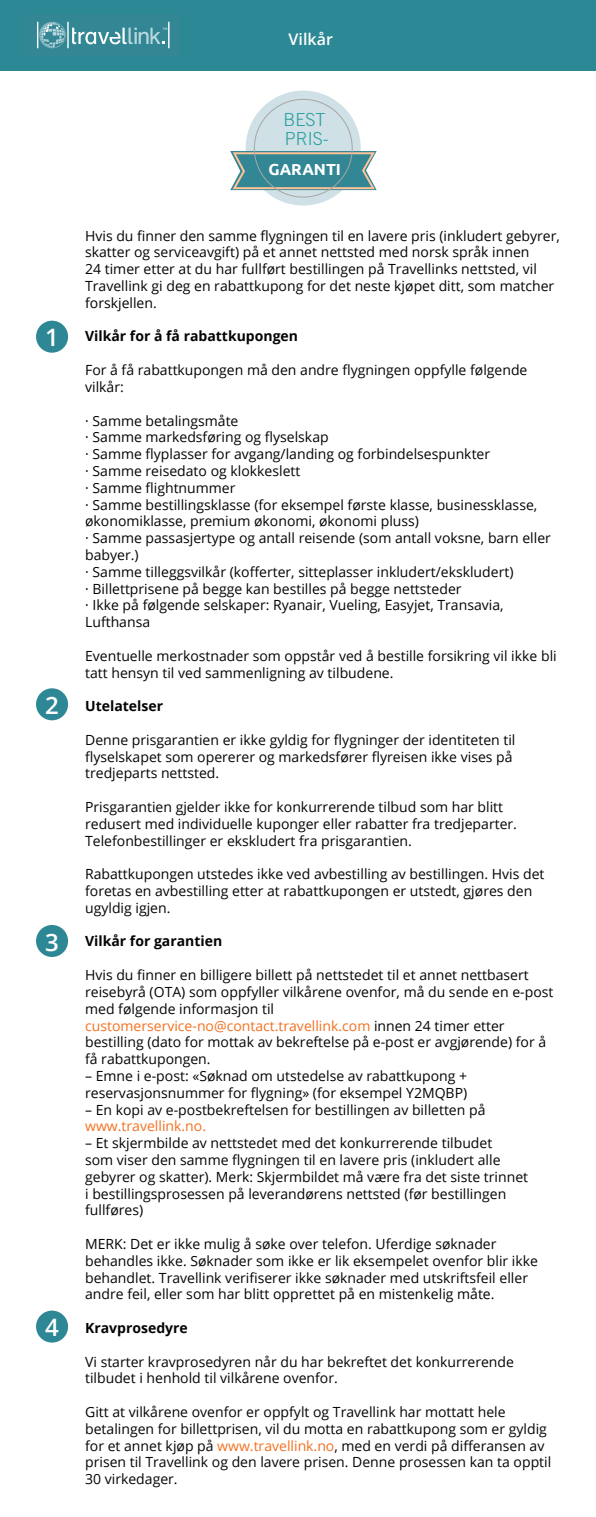
<style>
.page{position:relative;width:596px;height:1517px;background:#fff}
.page>*{position:absolute;margin:0;border:0;box-sizing:border-box;transform-origin:0 0}
.t1{font:600 24px "Open Sans";color:#fff}
.t2{font:300 18px/19px "Trade Gothic LT Std";color:#29a0a0}
.t3{font:700 16px "Ubuntu";color:#fff}
.t4{font:600 16px "Open Sans";color:#fff}
.t5{font:14px/16.8px "Open Sans";color:#040503}
.t6{font:700 14px "Open Sans";color:#040503}
.s1{color:#f37121}
</style>
<div class="page">
<div style="left:245px;top:91px;width:115px;height:114px;background:#cfe0e6;border-radius:50%"></div>
<svg style="left:230px;top:151px;width:146px;height:39px;background:#5c969c"></svg>
<div style="left:0;top:0;width:595px;height:70px;background:#2d8895"></div>
<div style="left:36px;top:321px;width:32px;height:32px;background:#2d8794;border-radius:50%"></div>
<div style="left:36px;top:688px;width:32px;height:32px;background:#2d8794;border-radius:50%"></div>
<div style="left:36px;top:925px;width:32px;height:32px;background:#2d8794;border-radius:50%"></div>
<div style="left:36px;top:1310px;width:32px;height:32px;background:#2d8794;border-radius:50%"></div>
<div style="left:26px;top:14px;width:154px;height:42px;background:#338794"></div>
<svg style="left:37px;top:22px;width:29px;height:27px"></svg>
<hr style="left:67px;top:22px;width:2px;height:26px;background:#fff">
<svg style="left:72px;top:22px;width:97px;height:26px"></svg>
<p class="t4" style="left:288px;top:28px;width:46px">Vilkår</p>
<p class="t1" style="left:45px;top:321px;width:15px">1</p>
<p class="t1" style="left:45px;top:689px;width:15px">2</p>
<p class="t1" style="left:45px;top:925px;width:15px">3</p>
<p class="t1" style="left:45px;top:1311px;width:15px">4</p>
<p class="t2" style="left:283px;top:110px;width:47px">BEST<br>PRIS-</p>
<p class="t3" style="left:268px;top:159px;width:74px">GARANTI</p>
<p class="t5" style="left:85px;top:227px;width:476px">Hvis du finner den samme flygningen til en lavere pris (inkludert gebyrer, skatter og serviceavgift) på et annet nettsted med norsk språk innen<br>24 timer etter at du har fullført bestillingen på Travellinks nettsted, vil Travellink gi deg en rabattkupong for det neste kjøpet ditt, som matcher forskjellen.</p>
<p class="t6" style="left:85px;top:326px;width:214px">Vilkår for å få rabattkupongen</p>
<p class="t5" style="left:85px;top:361px;width:443px">For å få rabattkupongen må den andre flygningen oppfylle følgende vilkår:</p>
<p class="t5" style="left:85px;top:412px;width:155px">· Samme betalingsmåte</p>
<p class="t5" style="left:85px;top:428px;width:245px">· Samme markedsføring og flyselskap</p>
<p class="t5" style="left:85px;top:445px;width:406px">· Samme flyplasser for avgang/landing og forbindelsespunkter</p>
<p class="t5" style="left:85px;top:462px;width:217px">· Samme reisedato og klokkeslett</p>
<p class="t5" style="left:85px;top:479px;width:152px">· Samme flightnummer</p>
<p class="t5" style="left:85px;top:496px;width:453px">· Samme bestillingsklasse (for eksempel første klasse, businessklasse, økonomiklasse, premium økonomi, økonomi pluss)</p>
<p class="t5" style="left:85px;top:529px;width:467px">· Samme passasjertype og antall reisende (som antall voksne, barn eller babyer.)</p>
<p class="t5" style="left:85px;top:563px;width:429px">· Samme tilleggsvilkår (kofferter, sitteplasser inkludert/ekskludert)</p>
<p class="t5" style="left:85px;top:580px;width:377px">· Billettprisene på begge kan bestilles på begge nettsteder</p>
<p class="t5" style="left:85px;top:596px;width:419px">· Ikke på følgende selskaper: Ryanair, Vueling, Easyjet, Transavia,<br>Lufthansa</p>
<p class="t5" style="left:85px;top:647px;width:473px">Eventuelle merkostnader som oppstår ved å bestille forsikring vil ikke bli tatt hensyn til ved sammenligning av tilbudene.</p>
<p class="t6" style="left:85px;top:696px;width:79px">Utelatelser</p>
<p class="t5" style="left:85px;top:731px;width:431px">Denne prisgarantien er ikke gyldig for flygninger der identiteten til flyselskapet som opererer og markedsfører flyreisen ikke vises på tredjeparts nettsted.</p>
<p class="t5" style="left:85px;top:798px;width:433px">Prisgarantien gjelder ikke for konkurrerende tilbud som har blitt redusert med individuelle kuponger eller rabatter fra tredjeparter.<br>Telefonbestillinger er ekskludert fra prisgarantien.</p>
<p class="t5" style="left:85px;top:865px;width:460px">Rabattkupongen utstedes ikke ved avbestilling av bestillingen. Hvis det foretas en avbestilling etter at rabattkupongen er utstedt, gjøres den ugyldig igjen.</p>
<p class="t6" style="left:85px;top:931px;width:139px">Vilkår for garantien</p>
<p class="t5" style="left:85px;top:966px;width:469px">Hvis du finner en billigere billett på nettstedet til et annet nettbasert reisebyrå (OTA) som oppfyller vilkårene ovenfor, må du sende en e-post med følgende informasjon til <span class="s1">customerservice-no@contact.travellink.com</span> innen 24 timer etter bestilling (dato for mottak av bekreftelse på e-post er avgjørende) for å få rabattkupongen.</p>
<p class="t5" style="left:85px;top:1067px;width:383px">– Emne i e-post: «Søknad om utstedelse av rabattkupong + reservasjonsnummer for flygning» (for eksempel Y2MQBP)</p>
<p class="t5" style="left:85px;top:1100px;width:401px">– En kopi av e-postbekreftelsen for bestillingen av billetten på <span class="s1">www.travellink.no.</span></p>
<p class="t5" style="left:85px;top:1134px;width:444px">– Et skjermbilde av nettstedet med det konkurrerende tilbudet<br>som viser den samme flygningen til en lavere pris (inkludert alle gebyrer og skatter). Merk: Skjermbildet må være fra det siste trinnet i bestillingsprosessen på leverandørens nettsted (før bestillingen fullføres)</p>
<p class="t5" style="left:85px;top:1235px;width:454px">MERK: Det er ikke mulig å søke over telefon. Uferdige søknader behandles ikke. Søknader som ikke er lik eksempelet ovenfor blir ikke behandlet. Travellink verifiserer ikke søknader med utskriftsfeil eller andre feil, eller som har blitt opprettet på en mistenkelig måte.</p>
<p class="t6" style="left:85px;top:1318px;width:104px">Kravprosedyre</p>
<p class="t5" style="left:85px;top:1352px;width:430px">Vi starter kravprosedyren når du har bekreftet det konkurrerende tilbudet i henhold til vilkårene ovenfor.</p>
<p class="t5" style="left:85px;top:1403px;width:467px">Gitt at vilkårene ovenfor er oppfylt og Travellink har mottatt hele betalingen for billettprisen, vil du motta en rabattkupong som er gyldig for et annet kjøp på <span class="s1">www.travellink.no</span>, med en verdi på differansen av prisen til Travellink og den lavere prisen. Denne prosessen kan ta opptil 30 virkedager.</p>
</div>
